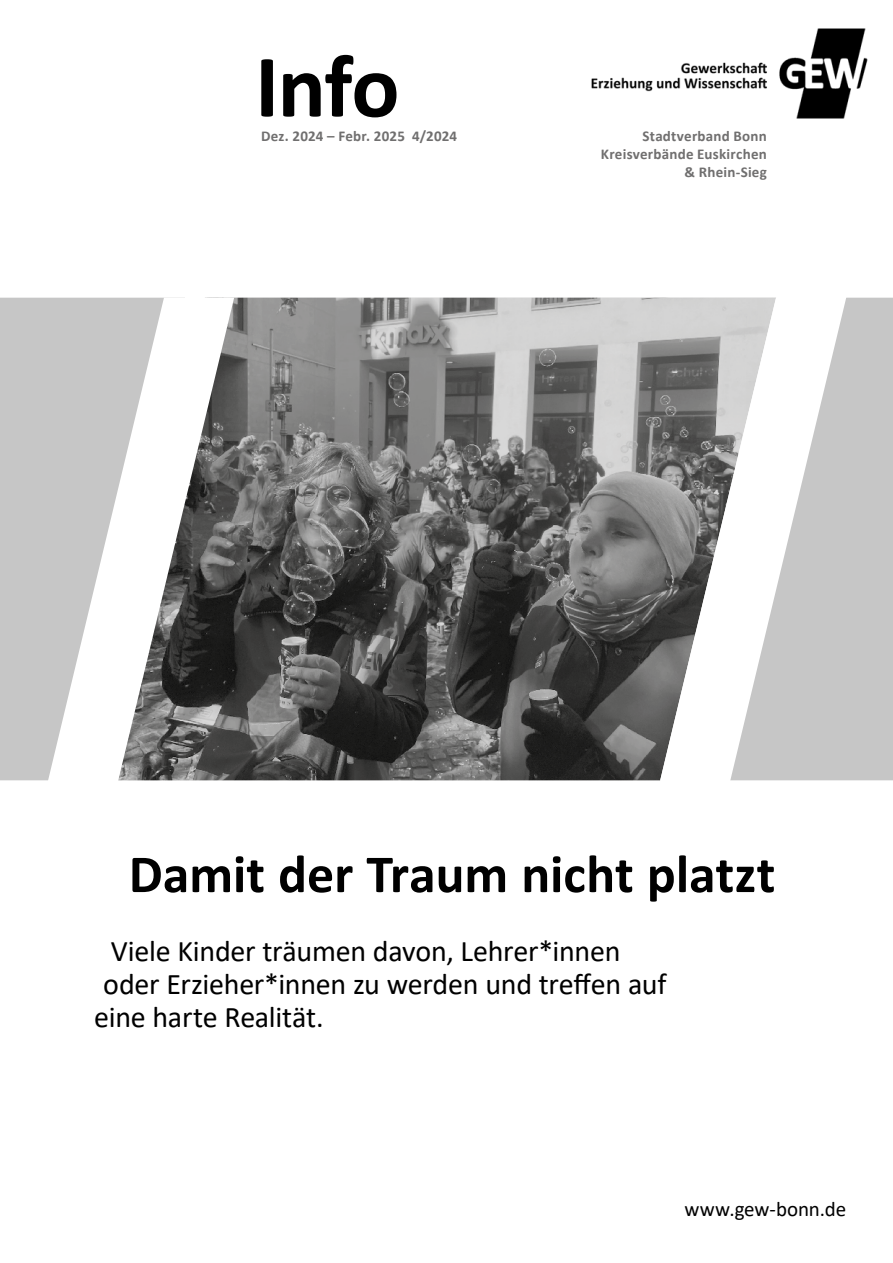
<style>
.page{position:relative;width:893px;height:1263px;background:#fff}
.page>*{position:absolute;margin:0;border:0;box-sizing:border-box;transform-origin:0 0}
.t1{font:700 90px "Calibri";color:#000}
.t2{font:700 54px "Calibri";color:#000}
.t3{font:30px "Calibri";letter-spacing:-.01em;color:#000}
.t4{font:21px "Calibri";letter-spacing:-.005em;color:#000}
.t5{font:700 15px/18px "Calibri";letter-spacing:.015em;color:#706f6f;text-align:right}
</style>
<div class="page">
<img style="left:591px;top:28px;width:277px;height:91px">
<img style="left:234px;top:298px;width:424px;height:482px">
<div style="left:0;top:298px;width:46px;height:482px;background:#c6c6c6"></div>
<svg style="left:46px;top:298px;width:188px;height:483px"></svg>
<div style="left:848px;top:298px;width:45px;height:482px;background:#c6c6c6"></div>
<svg style="left:658px;top:297px;width:190px;height:484px"></svg>
<h1 class="t1" style="left:255px;top:23px;width:146px">Info</h1>
<p class="t5" style="left:261px;top:127px;width:197px">Dez. 2024 – Febr. 2025 4/2024</p>
<p class="t5" style="left:601px;top:127px;width:167px">Stadtverband Bonn<br>Kreisverbände Euskirchen &amp; Rhein-Sieg</p>
<h2 class="t2" style="left:129px;top:836px;width:648px">Damit der Traum nicht platzt</h2>
<p class="t3" style="left:111px;top:930px;width:511px">Viele Kinder träumen davon, Lehrer*innen</p>
<p class="t3" style="left:103px;top:963px;width:565px">oder Erzieher*innen zu werden und treffen auf</p>
<p class="t3" style="left:94px;top:996px;width:231px">eine harte Realität.</p>
<p class="t4" style="left:684px;top:1195px;width:163px">www.gew-bonn.de</p>
</div>
